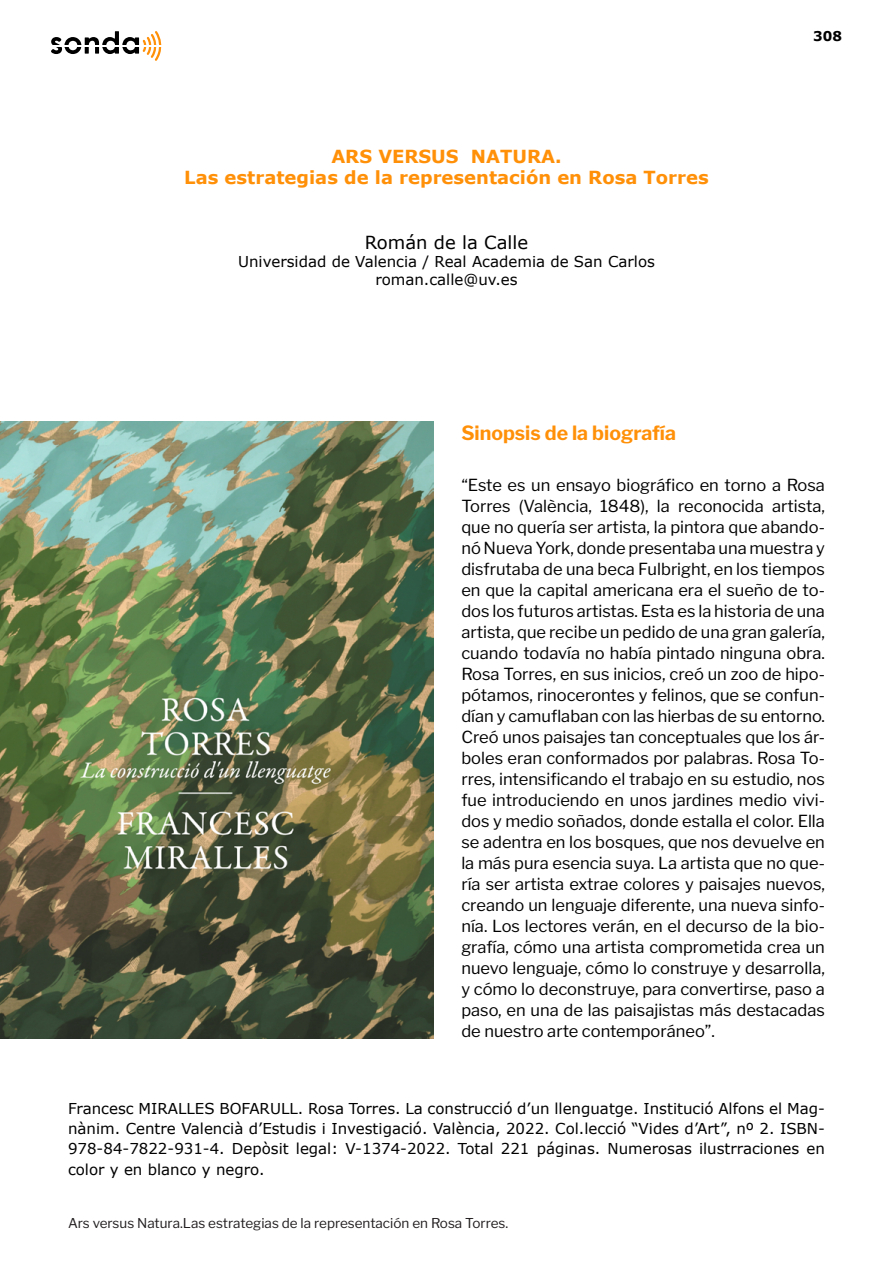
<style>
.page{position:relative;width:893px;height:1263px;background:#fff}
.page>*{position:absolute;margin:0;border:0;box-sizing:border-box;transform-origin:0 0}
.t1{font:700 19.5px "Libre Franklin";color:#ff9008}
.t2{font:700 18px/21.6px "Verdana";color:#ff9008;text-align:center}
.t3{font:18px "Verdana";color:#000}
.t4{font:16.5px/21px "Libre Franklin";color:#000;text-align:justify}
.t5{font:15px/20.2px "Verdana";color:#000;text-align:center}
.t6{font:13.5px "Libre Franklin";color:#211d1e}
.t7{font:700 13.5px "Verdana";color:#000}
</style>
<div class="page">
<svg style="left:51px;top:31px;width:111px;height:30px"></svg>
<hr style="left:52px;top:45px;width:110px;height:2px;background:#fff">
<img style="left:0;top:421px;width:433px;height:617px">
<p class="t2" style="left:184px;top:145px;width:526px">ARS VERSUS NATURA.<br>Las estrategias de la representación en Rosa Torres</p>
<p class="t3" style="left:365px;top:230px;width:165px">Román de la Calle</p>
<p class="t5" style="left:238px;top:252px;width:418px;line-height:18px">Universidad de Valencia / Real Academia de San Carlos roman.calle@uv.es</p>
<p class="t7" style="left:813px;top:27px;width:30px">308</p>
<p class="t1" style="left:461px;top:417px;width:216px">Sinopsis de la biografía</p>
<p class="t4" style="left:461px;top:473px;width:365px">“Este es un ensayo biográfico en torno a Rosa Torres (València, 1848), la reconocida artista, que no quería ser artista, la pintora que abando&shy;nó Nueva York, donde presentaba una muestra y disfrutaba de una beca Fulbright, en los tiempos en que la capital americana era el sueño de to&shy;dos los futuros artistas. Esta es la historia de una artista, que recibe un pedido de una gran galería, cuando todavía no había pintado ninguna obra.<br>Rosa Torres, en sus inicios, creó un zoo de hipo&shy;pótamos, rinocerontes y felinos, que se confun&shy;dían y camuflaban con las hierbas de su entorno.<br>Creó unos paisajes tan conceptuales que los ár&shy;boles eran conformados por palabras. Rosa To&shy;rres, intensificando el trabajo en su estudio, nos fue introduciendo en unos jardines medio vivi&shy;dos y medio soñados, donde estalla el color. Ella se adentra en los bosques, que nos devuelve en la más pura esencia suya. La artista que no que&shy;ría ser artista extrae colores y paisajes nuevos, creando un lenguaje diferente, una nueva sinfo&shy;nía. Los lectores verán, en el decurso de la bio&shy;grafía, cómo una artista comprometida crea un nuevo lenguaje, cómo lo construye y desarrolla, y cómo lo deconstruye, para convertirse, paso a paso, en una de las paisajistas más destacadas de nuestro arte contemporáneo”.</p>
<p class="t5" style="left:68px;top:1098px;width:758px;text-align:justify">Francesc MIRALLES BOFARULL. Rosa Torres. La construcció d’un llenguatge. Institució Alfons el Mag&shy;nànim. Centre Valencià d’Estudis i Investigació. València, 2022. Col.lecció “Vides d’Art”, nº 2. ISBN-978-84-7822-931-4. Depòsit legal: V-1374-2022. Total 221 páginas. Numerosas ilustrraciones en color y en blanco y negro.</p>
<p class="t6" style="left:68px;top:1212px;width:442px">Ars versus Natura.Las estrategias de la representación en Rosa Torres.</p>
</div>
